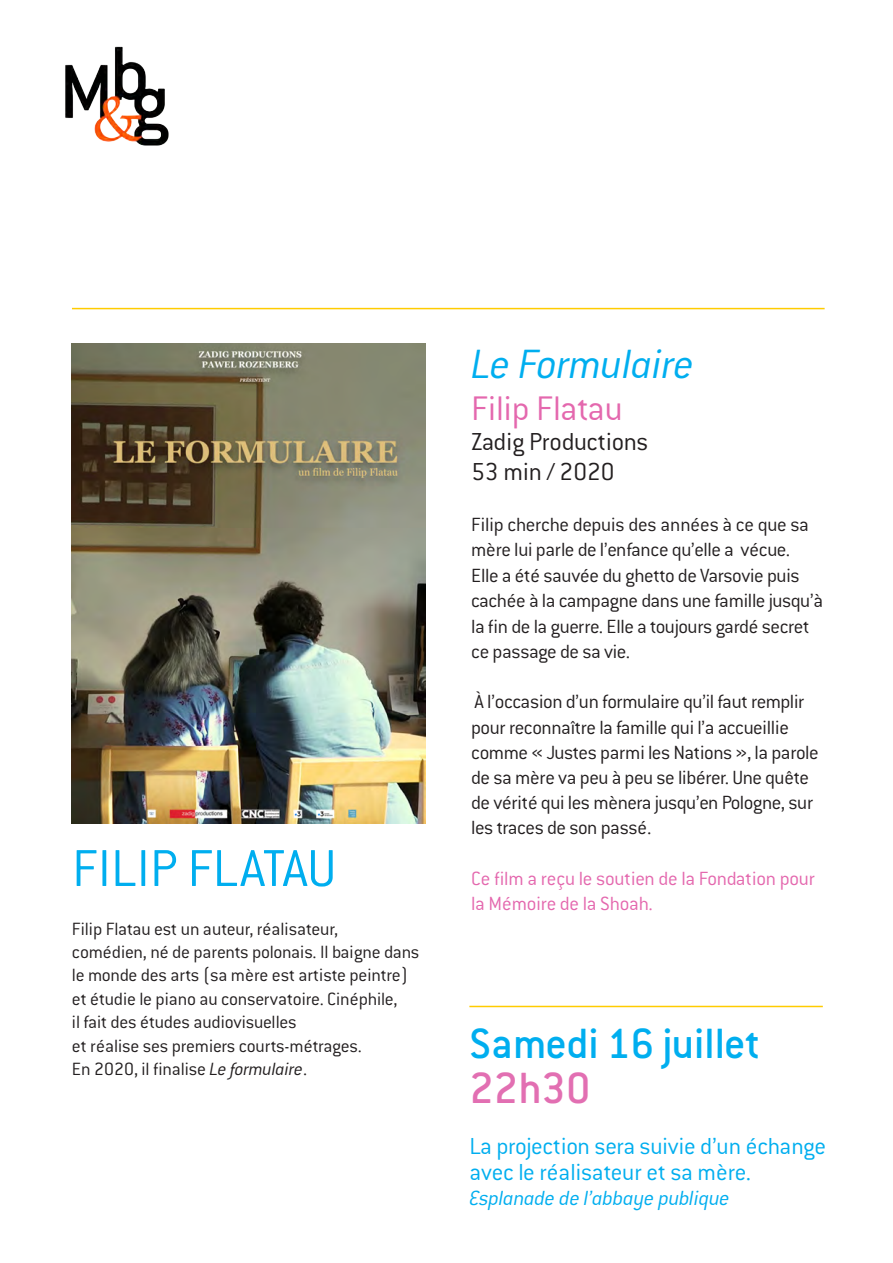
<style>
.page{position:relative;width:893px;height:1263px;background:#fff}
.page>*{position:absolute;margin:0;border:0;box-sizing:border-box;transform-origin:0 0}
.t1{font:300 57px "Conduit ITC";color:#00aeef}
.t2{font:500 48px "Conduit ITC";color:#e26fb2}
.t3{font:500 46.5px "Conduit ITC";color:#00aeef}
.t4{font:italic 300 45px "Conduit ITC";letter-spacing:-.015em;color:#00aeef}
.t5{font:300 37.5px "Conduit ITC";color:#e468ae}
.t6{font:300 27px "Conduit ITC";color:#231f20}
.t7{font:300 25.5px/25.5px "Conduit ITC";letter-spacing:-.01em;color:#00aeef}
.t8{font:italic 300 22.5px "Conduit ITC";letter-spacing:-.015em;color:#00aeef}
.t9{font:300 21px/25.5px "Conduit ITC";letter-spacing:-.02em;color:#231f20}
.t10{font:300 21px/25.2px "Conduit ITC";letter-spacing:-.015em;color:#e468ae}
.t11{font:300 19.5px/23.4px "Conduit ITC";letter-spacing:-.005em;color:#231f20}
.s1{font-style:italic}
</style>
<div class="page">
<img style="left:65px;top:46px;width:104px;height:100px">
<hr style="left:72px;top:308px;width:753px;height:1px;background:#fc0">
<img style="left:72px;top:343px;width:353px;height:480px">
<hr style="left:469px;top:1006px;width:354px;height:1px;background:#fc0">
<p class="t1" style="left:72px;top:834px;width:266px">FILIP FLATAU</p>
<p class="t11" style="left:72px;top:916px;width:349px">Filip Flatau est un auteur, réalisateur,<br>comédien, né de parents polonais. Il baigne dans le monde des arts (sa mère est artiste peintre) et étudie le piano au conservatoire. Cinéphile,<br>il fait des études audiovisuelles<br>et réalise ses premiers courts-métrages.<br>En 2020, il finalise <span class="s1">Le formulaire</span>.</p>
<p class="t4" style="left:471px;top:337px;width:225px">Le Formulaire</p>
<p class="t5" style="left:471px;top:385px;width:153px">Filip Flatau</p>
<p class="t6" style="left:471px;top:425px;width:179px">Zadig Productions</p>
<p class="t6" style="left:471px;top:455px;width:145px">53 min / 2020</p>
<p class="t9" style="left:471px;top:511px;width:353px">Filip cherche depuis des années à ce que sa mère lui parle de l’enfance qu’elle a vécue.<br>Elle a été sauvée du ghetto de Varsovie puis cachée à la campagne dans une famille jusqu’à la fin de la guerre. Elle a toujours gardé secret ce passage de sa vie.</p>
<p class="t9" style="left:471px;top:689px;width:349px">À l’occasion d’un formulaire qu’il faut remplir pour reconnaître la famille qui l’a accueillie comme « Justes parmi les Nations », la parole de sa mère va peu à peu se libérer. Une quête de vérité qui les mènera jusqu’en Pologne, sur les traces de son passé.</p>
<p class="t10" style="left:471px;top:865px;width:345px">Ce film a reçu le soutien de la Fondation pour la Mémoire de la Shoah.</p>
<p class="t3" style="left:469px;top:1015px;width:292px">Samedi 16 juillet</p>
<p class="t2" style="left:469px;top:1059px;width:123px">22h30</p>
<p class="t7" style="left:469px;top:1132px;width:358px">La projection sera suivie d’un échange avec le réalisateur et sa mère.</p>
<p class="t8" style="left:469px;top:1184px;width:262px">Esplanade de l’abbaye publique</p>
</div>
